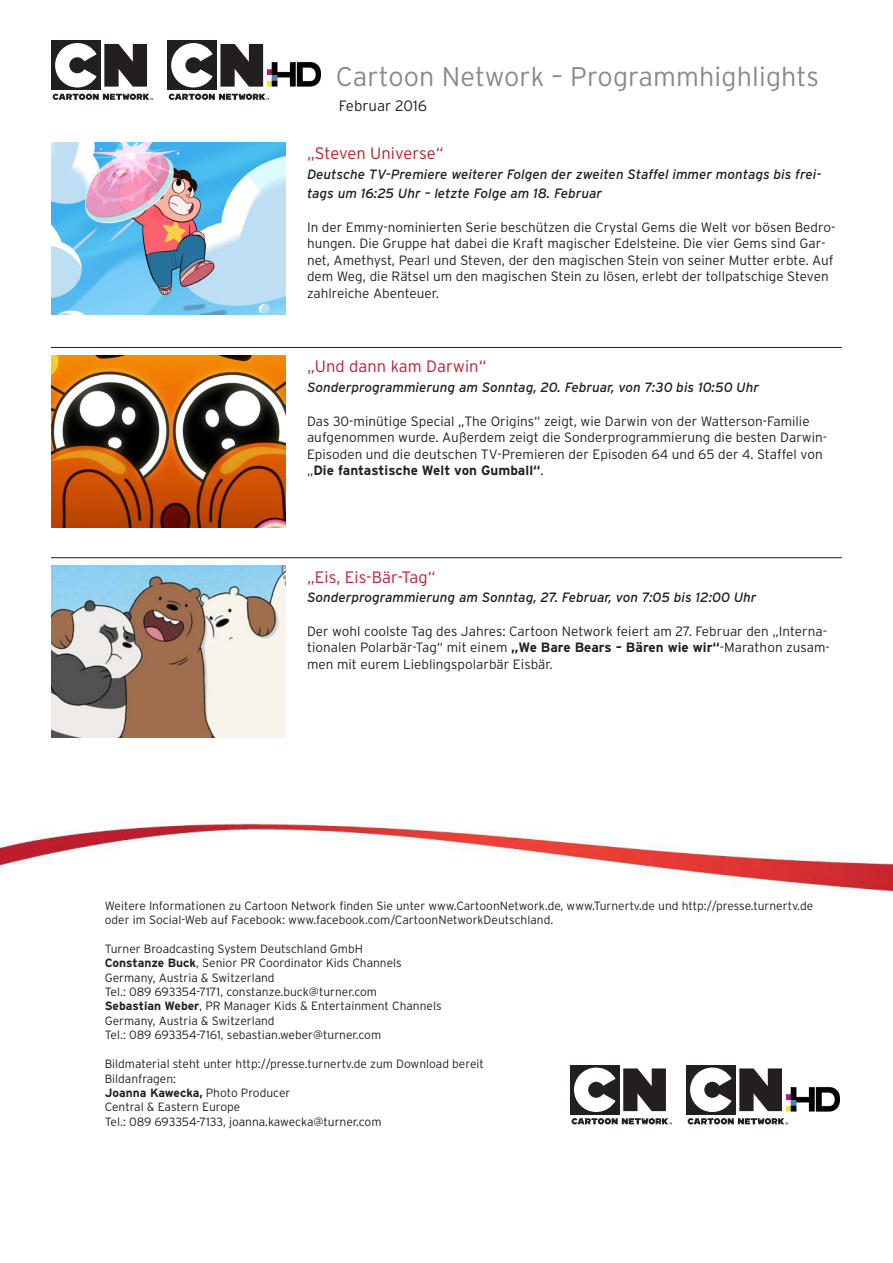
<style>
.page{position:relative;width:893px;height:1263px;background:#fff}
.page>*{position:absolute;margin:0;border:0;box-sizing:border-box;transform-origin:0 0}
.t1{font:300 27px "Interstate";letter-spacing:.005em;color:#8c898e}
.t2{font:300 16.5px "Interstate";letter-spacing:.005em;color:#bd1e2d}
.t3{font:300 15px "Interstate";color:#231f20}
.t4{font:300 13.5px/16.5px "Interstate";color:#231f20}
.t5{font:italic 13.5px/19.5px "Interstate";letter-spacing:.005em;color:#231f20}
.t6{font:300 12px/14.4px "Interstate";color:#231f20}
.s1{font-weight:700}
</style>
<div class="page">
<img style="left:267px;top:61px;width:54px;height:26px">
<div style="left:51px;top:40px;width:50px;height:50px;background:#231f20"></div>
<svg style="left:55px;top:43px;width:42px;height:45px"></svg>
<svg style="left:104px;top:44px;width:43px;height:43px;background:#444142"></svg>
<svg style="left:53px;top:94px;width:100px;height:6px"></svg>
<div style="left:167px;top:40px;width:50px;height:50px;background:#231f20"></div>
<svg style="left:171px;top:43px;width:42px;height:45px"></svg>
<svg style="left:220px;top:44px;width:43px;height:43px;background:#454142"></svg>
<svg style="left:169px;top:94px;width:100px;height:6px"></svg>
<hr style="left:51px;top:347px;width:791px;height:1px;background:#231f20">
<hr style="left:51px;top:557px;width:791px;height:1px;background:#231f20">
<img style="left:51px;top:142px;width:235px;height:172px">
<img style="left:51px;top:356px;width:235px;height:172px">
<img style="left:51px;top:566px;width:235px;height:172px">
<img style="left:0;top:821px;width:893px;height:74px">
<img style="left:786px;top:1086px;width:54px;height:26px">
<div style="left:570px;top:1065px;width:50px;height:50px;background:#231f20"></div>
<svg style="left:574px;top:1067px;width:41px;height:45px"></svg>
<svg style="left:623px;top:1068px;width:43px;height:43px;background:#444142"></svg>
<svg style="left:572px;top:1118px;width:100px;height:6px"></svg>
<div style="left:686px;top:1065px;width:50px;height:50px;background:#231f20"></div>
<svg style="left:690px;top:1067px;width:42px;height:45px"></svg>
<svg style="left:739px;top:1068px;width:43px;height:43px;background:#444142"></svg>
<svg style="left:688px;top:1118px;width:100px;height:6px"></svg>
<h1 class="t1" style="left:336px;top:60px;width:485px">Cartoon Network – Programmhighlights</h1>
<p class="t3" style="left:339px;top:96px;width:89px">Februar 2016</p>
<p class="t2" style="left:307px;top:143px;width:138px">„Steven Universe“</p>
<p class="t5" style="left:307px;top:164px;width:516px">Deutsche TV-Premiere weiterer Folgen der zweiten Staffel immer montags bis frei&shy;tags um 16:25 Uhr – letzte Folge am 18. Februar</p>
<p class="t4" style="left:307px;top:219px;width:530px">In der Emmy-nominierten Serie beschützen die Crystal Gems die Welt vor bösen Bedro&shy;hungen. Die Gruppe hat dabei die Kraft magischer Edelsteine. Die vier Gems sind Gar&shy;net, Amethyst, Pearl und Steven, der den magischen Stein von seiner Mutter erbte. Auf dem Weg, die Rätsel um den magischen Stein zu lösen, erlebt der tollpatschige Steven zahlreiche Abenteuer.</p>
<p class="t2" style="left:307px;top:357px;width:181px">„Und dann kam Darwin“</p>
<p class="t5" style="left:307px;top:377px;width:453px">Sonderprogrammierung am Sonntag, 20. Februar, von 7:30 bis 10:50 Uhr</p>
<p class="t4" style="left:307px;top:412px;width:522px">Das 30-minütige Special „The Origins“ zeigt, wie Darwin von der Watterson-Familie aufgenommen wurde. Außerdem zeigt die Sonderprogrammierung die besten Darwin-Episoden und die deutschen TV-Premieren der Episoden 64 und 65 der 4. Staffel von „<span class="s1">Die fantastische Welt von Gumball“</span>.</p>
<p class="t2" style="left:307px;top:567px;width:130px">„Eis, Eis-Bär-Tag“</p>
<p class="t5" style="left:307px;top:588px;width:451px">Sonderprogrammierung am Sonntag, 27. Februar, von 7:05 bis 12:00 Uhr</p>
<p class="t4" style="left:307px;top:623px;width:524px">Der wohl coolste Tag des Jahres: Cartoon Network feiert am 27. Februar den „Interna&shy;tionalen Polarbär-Tag“ mit einem <span class="s1">„We Bare Bears – Bären wie wir“</span>-Marathon zusam&shy;men mit eurem Lieblingspolarbär Eisbär.</p>
<p class="t6" style="left:105px;top:898px;width:710px">Weitere Informationen zu Cartoon Network finden Sie unter www.CartoonNetwork.de, www.Turnertv.de und http://presse.turnertv.de oder im Social-Web auf Facebook: www.facebook.com/CartoonNetworkDeutschland.</p>
<p class="t6" style="left:105px;top:941px;width:338px">Turner Broadcasting System Deutschland GmbH<br><span class="s1">Constanze Buck</span>, Senior PR Coordinator Kids Channels Germany, Austria &amp; Switzerland<br>Tel.: 089 693354-7171, constanze.buck@turner.com<br><span class="s1">Sebastian Weber</span>, PR Manager Kids &amp; Entertainment Channels Germany, Austria &amp; Switzerland<br>Tel.: 089 693354-7161, sebastian.weber@turner.com</p>
<p class="t6" style="left:105px;top:1056px;width:381px">Bildmaterial steht unter http://presse.turnertv.de zum Download bereit Bildanfragen:<br><span class="s1">Joanna Kawecka,</span> Photo Producer<br>Central &amp; Eastern Europe<br>Tel.: 089 693354-7133, joanna.kawecka@turner.com</p>
</div>
